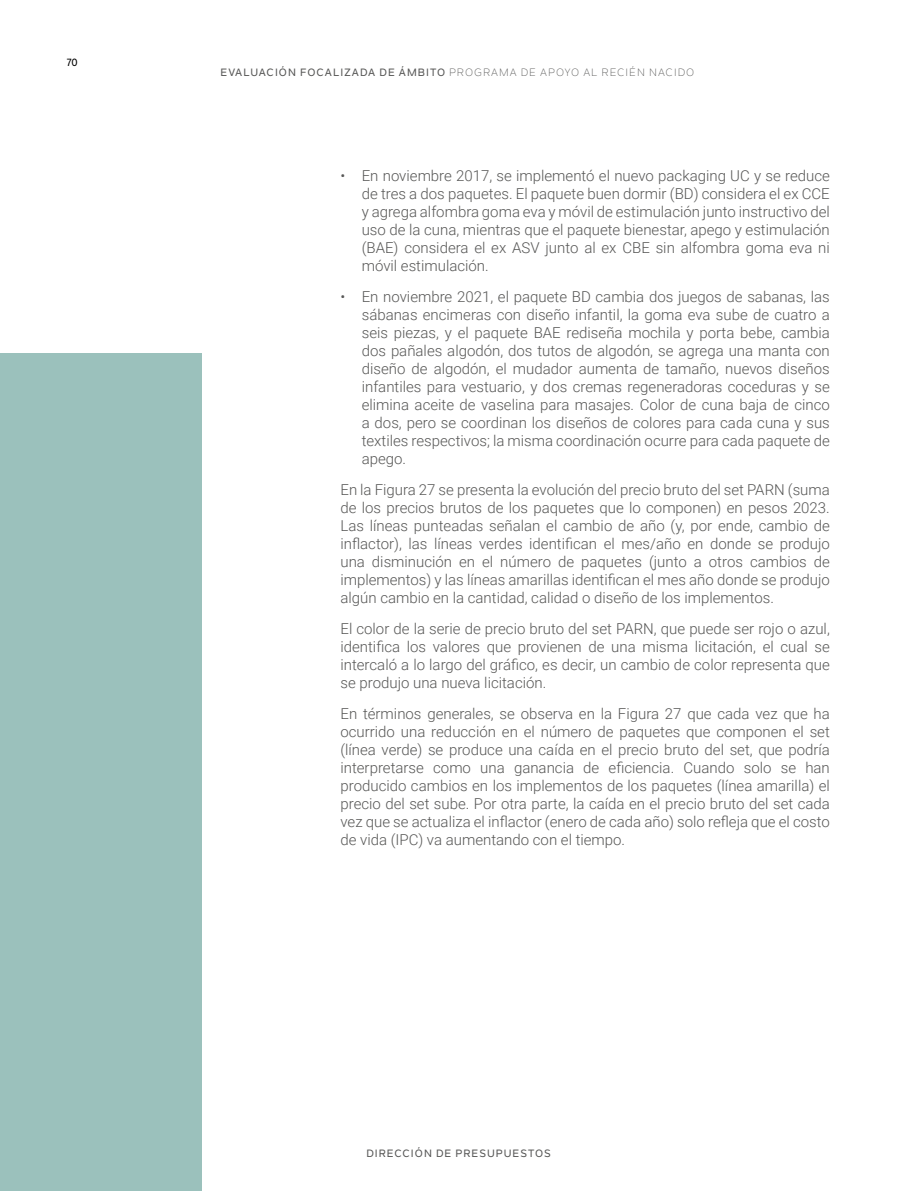
<style>
.page{position:relative;width:915px;height:1191px;background:#fff}
.page>*{position:absolute;margin:0;border:0;box-sizing:border-box;transform-origin:0 0}
.t1{font:300 15px/18px "Roboto";color:#575756;text-align:justify}
.t2{font:10.5px "Nolan Next";letter-spacing:.1em;color:#575756}
.t3{font:500 10.5px "Nolan Next";letter-spacing:.1em;color:#575756}
.t4{font:500 10.5px "Nolan Next";color:#000}
.s1{font-weight:500}
</style>
<div class="page">
<div style="left:0;top:353px;width:202px;height:838px;background:#9bc1bc"></div>
<hr style="left:914px;top:104px;width:1px;height:351px;background:#f0f1f5">
<p class="t4" style="left:67px;top:56px;width:13px">70</p>
<p class="t2" style="left:220px;top:66px;width:475px"><span class="s1">EVALUACIÓN FOCALIZADA DE ÁMBITO</span> PROGRAMA DE APOYO AL RECIÉN NACIDO</p>
<p class="t1" style="left:361px;top:166px;width:469px;text-indent:-21px">• En noviembre 2017, se implementó el nuevo packaging UC y se reduce de tres a dos paquetes. El paquete buen dormir (BD) considera el ex CCE y agrega alfombra goma eva y móvil de estimulación junto instructivo del uso de la cuna, mientras que el paquete bienestar, apego y estimulación (BAE) considera el ex ASV junto al ex CBE sin alfombra goma eva ni móvil estimulación.</p>
<p class="t1" style="left:361px;top:287px;width:469px;text-indent:-21px">• En noviembre 2021, el paquete BD cambia dos juegos de sabanas, las sábanas encimeras con diseño infantil, la goma eva sube de cuatro a seis piezas, y el paquete BAE rediseña mochila y porta bebe, cambia dos pañales algodón, dos tutos de algodón, se agrega una manta con diseño de algodón, el mudador aumenta de tamaño, nuevos diseños infantiles para vestuario, y dos cremas regeneradoras coceduras y se elimina aceite de vaselina para masajes. Color de cuna baja de cinco a dos, pero se coordinan los diseños de colores para cada cuna y sus textiles respectivos; la misma coordinación ocurre para cada paquete de apego.</p>
<p class="t1" style="left:340px;top:480px;width:490px">En la Figura 27 se presenta la evolución del precio bruto del set PARN (suma de los precios brutos de los paquetes que lo componen) en pesos 2023.<br>Las líneas punteadas señalan el cambio de año (y, por ende, cambio de inflactor), las líneas verdes identifican el mes/año en donde se produjo una disminución en el número de paquetes (junto a otros cambios de implementos) y las líneas amarillas identifican el mes año donde se produjo algún cambio en la cantidad, calidad o diseño de los implementos.</p>
<p class="t1" style="left:340px;top:619px;width:490px">El color de la serie de precio bruto del set PARN, que puede ser rojo o azul, identifica los valores que provienen de una misma licitación, el cual se intercaló a lo largo del gráfico, es decir, un cambio de color representa que se produjo una nueva licitación.</p>
<p class="t1" style="left:340px;top:703px;width:490px">En términos generales, se observa en la Figura 27 que cada vez que ha ocurrido una reducción en el número de paquetes que componen el set (línea verde) se produce una caída en el precio bruto del set, que podría interpretarse como una ganancia de eficiencia. Cuando solo se han producido cambios en los implementos de los paquetes (línea amarilla) el precio del set sube. Por otra parte, la caída en el precio bruto del set cada vez que se actualiza el inflactor (enero de cada año) solo refleja que el costo de vida (IPC) va aumentando con el tiempo.</p>
<p class="t3" style="left:366px;top:1147px;width:186px">DIRECCIÓN DE PRESUPUESTOS</p>
</div>
